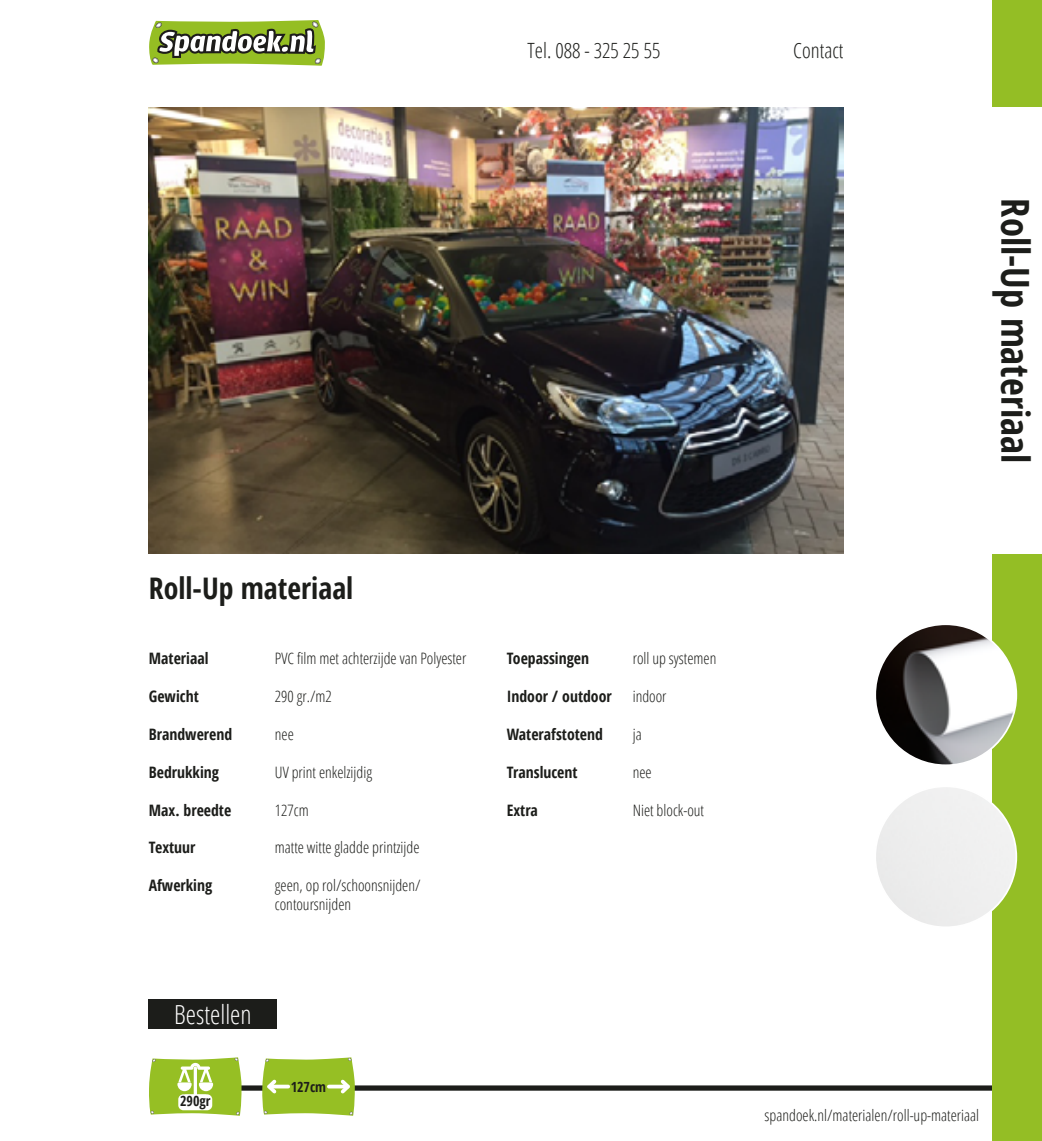
<style>
.page{position:relative;width:1042px;height:1141px;background:#fff}
.page>*{position:absolute;margin:0;border:0;box-sizing:border-box;transform-origin:0 0}
.t1{font:700 condensed 38.5px "Open Sans";color:#1c1d1a}
.t2{font:700 condensed 29.75px "Open Sans";color:#1c1d1a}
.t3{font:300 condensed 26.25px "Open Sans";color:#fff}
.t4{font:300 condensed 21px "Open Sans";color:#1c1d1a}
.t5{font:300 condensed 15.75px/18.9px "Open Sans";color:#1c1d1a}
.t6{font:700 condensed 15.75px "Open Sans";color:#1c1d1a}
.t7{font:700 condensed 14px "Open Sans";color:#1c1d1a}
</style>
<div class="page">
<div style="left:150px;top:1085px;width:892px;height:6px;background:#1c1d1a"></div>
<div style="left:992px;top:0;width:50px;height:1141px;background:#94be25"></div>
<svg style="left:149px;top:20px;width:176px;height:46px"></svg>
<img style="left:149px;top:107px;width:694px;height:447px">
<div style="left:981px;top:107px;width:61px;height:447px;background:#fff"></div>
<img style="left:875px;top:624px;width:141px;height:141px;border-radius:71px">
<div style="left:875px;top:786px;width:141px;height:141px;background:#eee;border-radius:71px"></div>
<div style="left:149px;top:1000px;width:128px;height:29px;background:#1c1d1a"></div>
<svg style="left:149px;top:1057px;width:92px;height:59px;background:#aacb50"></svg>
<div style="left:178px;top:1094px;width:34px;height:16px;background:#fff;border-radius:5px"></div>
<svg style="left:262px;top:1057px;width:93px;height:59px;background:#a4c742"></svg>
<h3 class="t4" style="left:527px;top:36px;width:134px">Tel. 088 - 325 25 55</h3>
<h3 class="t4" style="left:793px;top:36px;width:52px">Contact</h3>
<h2 class="t2" style="left:149px;top:567px;width:206px">Roll-Up materiaal</h2>
<p class="t6" style="left:149px;top:648px;width:61px">Materiaal</p>
<p class="t5" style="left:275px;top:649px;width:193px">PVC film met achterzijde van Polyester</p>
<p class="t6" style="left:149px;top:685px;width:51px">Gewicht</p>
<p class="t5" style="left:275px;top:686px;width:58px">290 gr./m2</p>
<p class="t6" style="left:149px;top:723px;width:85px">Brandwerend</p>
<p class="t5" style="left:275px;top:724px;width:21px">nee</p>
<p class="t6" style="left:149px;top:761px;width:72px">Bedrukking</p>
<p class="t5" style="left:275px;top:762px;width:99px">UV print enkelzijdig</p>
<p class="t6" style="left:149px;top:799px;width:84px">Max. breedte</p>
<p class="t5" style="left:275px;top:800px;width:35px">127cm</p>
<p class="t6" style="left:149px;top:837px;width:48px">Textuur</p>
<p class="t5" style="left:275px;top:838px;width:146px">matte witte gladde printzijde</p>
<p class="t6" style="left:149px;top:874px;width:65px">Afwerking</p>
<p class="t5" style="left:275px;top:875px;width:147px">geen, op rol/schoonsnijden/ contoursnijden</p>
<h3 class="t3" style="left:174px;top:997px;width:79px">Bestellen</h3>
<p class="t7" style="left:180px;top:1091px;width:32px">290gr</p>
<p class="t7" style="left:291px;top:1077px;width:37px">127cm</p>
<p class="t6" style="left:507px;top:648px;width:84px">Toepassingen</p>
<p class="t5" style="left:633px;top:649px;width:85px">roll up systemen</p>
<p class="t6" style="left:507px;top:685px;width:107px">Indoor / outdoor</p>
<p class="t5" style="left:633px;top:686px;width:35px">indoor</p>
<p class="t6" style="left:507px;top:723px;width:98px">Waterafstotend</p>
<p class="t5" style="left:633px;top:724px;width:10px">ja</p>
<p class="t6" style="left:507px;top:761px;width:72px">Translucent</p>
<p class="t5" style="left:633px;top:762px;width:21px">nee</p>
<p class="t6" style="left:507px;top:799px;width:33px">Extra</p>
<p class="t5" style="left:633px;top:800px;width:73px">Niet block-out</p>
<h1 class="t1" style="left:1042px;top:198px;width:266px;rotate:90deg">Roll-Up materiaal</h1>
<p class="t5" style="left:764px;top:1105px;width:216px">spandoek.nl/materialen/roll-up-materiaal</p>
</div>
